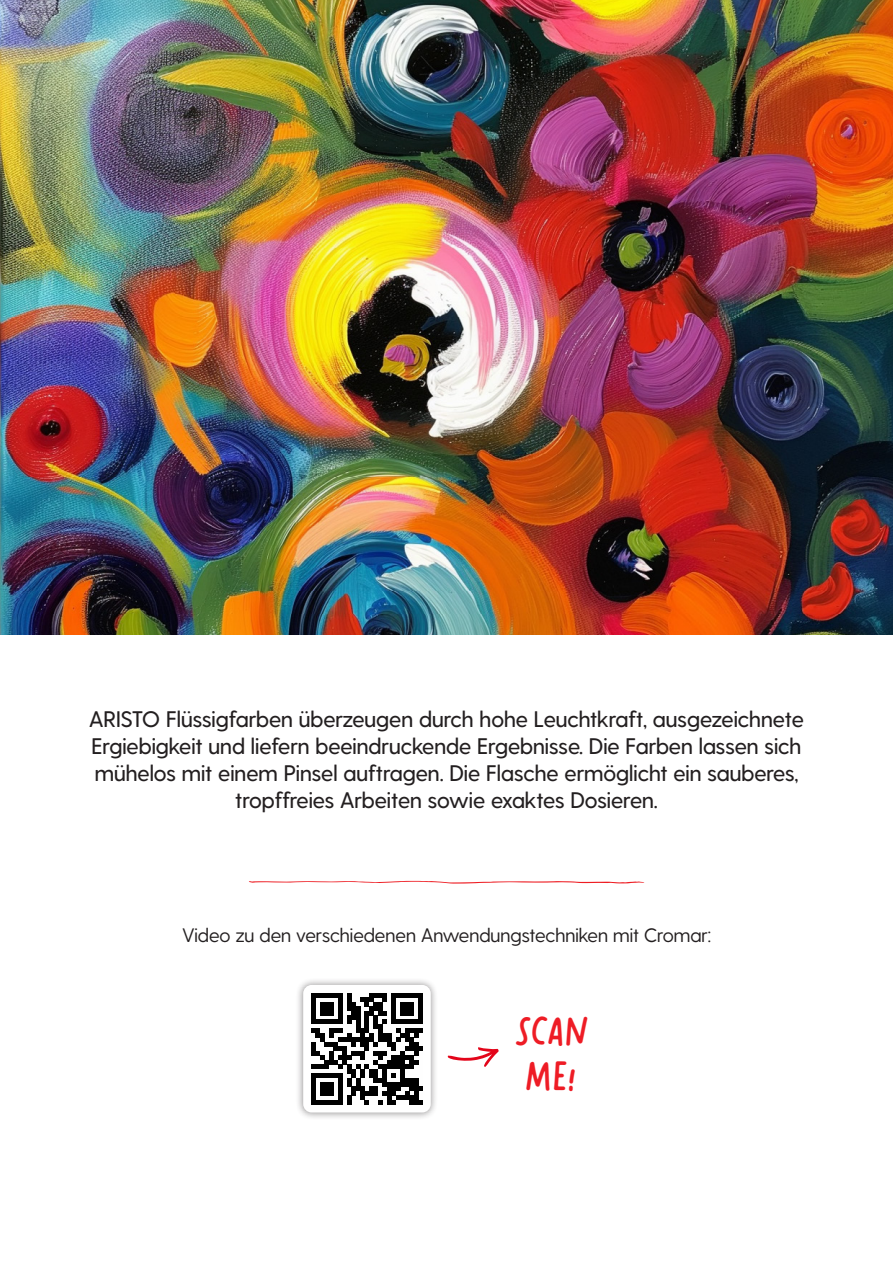
<style>
.page{position:relative;width:893px;height:1263px;background:#fff}
.page>*{position:absolute;margin:0;border:0;box-sizing:border-box;transform-origin:0 0}
._10_Einleitung{font:45px "Rational Mood";letter-spacing:.01em;color:#ee1c25}
.t1{font:500 22.5px/27px "Greycliff CF";color:#231f20;text-align:center}
.t2{font:19.5px "Greycliff CF";color:#231f20}
</style>
<div class="page">
<img style="left:0;top:0;width:893px;height:635px">
<svg style="left:249px;top:881px;width:395px;height:3px"></svg>
<div style="left:295px;top:977px;width:144px;height:143px;background:#231f20;opacity:.5"></div>
<div style="left:303px;top:985px;width:128px;height:127px;background:#fff;border-radius:9px"></div>
<svg style="left:311px;top:993px;width:112px;height:111px"></svg>
<svg style="left:447px;top:1047px;width:52px;height:20px"></svg>
<p class="t1" style="left:89px;top:706px;width:716px">ARISTO Flüssigfarben überzeugen durch hohe Leuchtkraft, ausgezeichnete Ergiebigkeit und liefern beeindruckende Ergebnisse. Die Farben lassen sich mühelos mit einem Pinsel auftragen. Die Flasche ermöglicht ein sauberes, tropffreies Arbeiten sowie exaktes Dosieren.</p>
<p class="t2" style="left:182px;top:923px;width:530px">Video zu den verschiedenen Anwendungstechniken mit Cromar:</p>
<p class="_10_Einleitung" style="left:516px;top:1006px;width:75px">SCAN</p>
<p class="_10_Einleitung" style="left:526px;top:1051px;width:54px">ME!</p>
</div>
